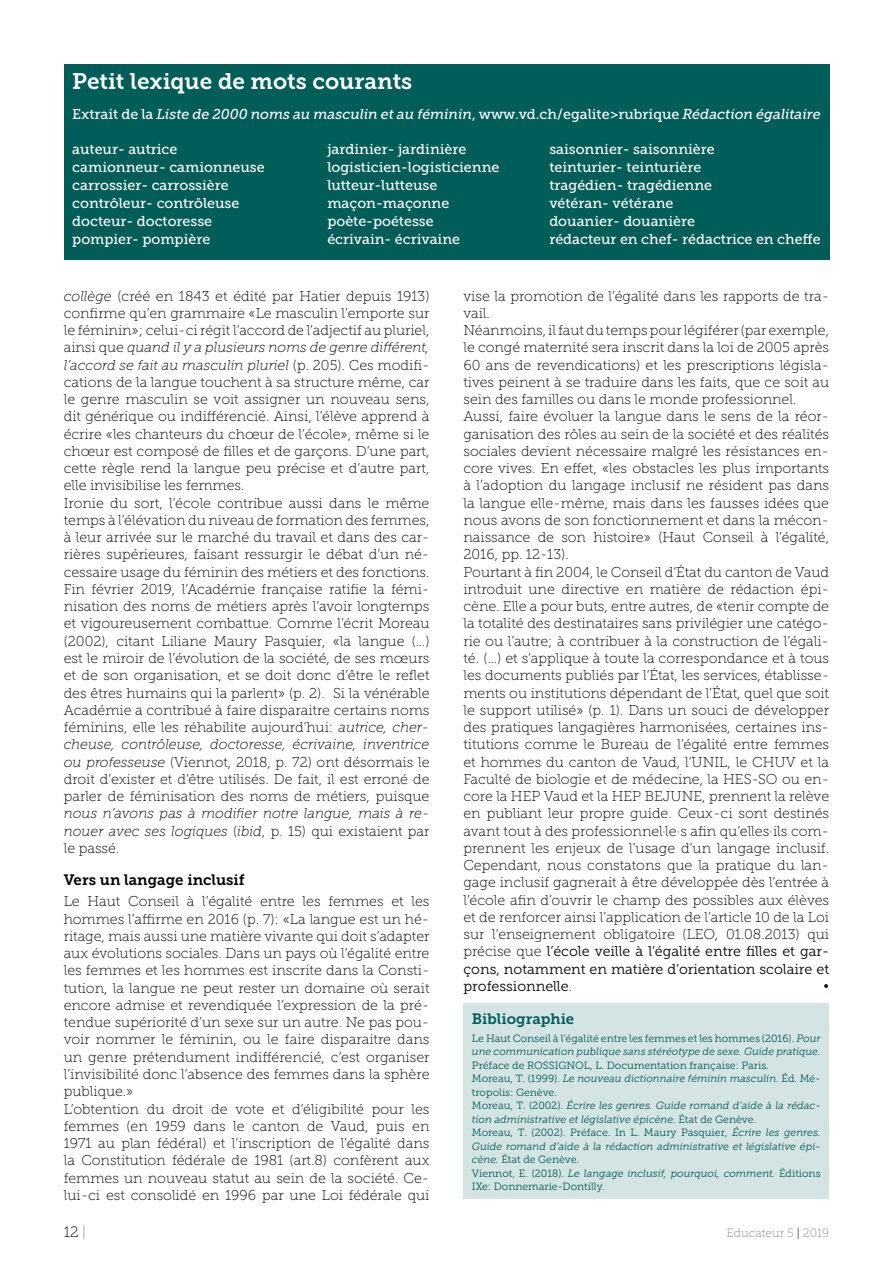
<style>
.page{position:relative;width:893px;height:1263px;background:#fff}
.page>*{position:absolute;margin:0;border:0;box-sizing:border-box;transform-origin:0 0}
.t1{font:22.5px "Museo Slab 700";color:#fff}
.t2{font:15px "Museo Slab 700";color:#000}
.t3{font:15px "Museo Slab 700";color:#005d58}
.t4{font:15px "Museo Slab 100";color:#000}
.t5{font:14.25px/17.2px "Museo Slab 100";color:#000}
.t6{font:14.25px "Museo Slab 500";color:#fff}
.t7{font:14.25px/17.2px "Museo Slab 300";color:#000;text-align:justify}
.t8{font:italic 14.25px/17.2px "Museo Slab 100";color:#000;text-align:justify}
.t9{font:italic 14.25px "Museo Slab 500";color:#fff}
.t10{font:12px "Museo Slab 100";color:#878787}
.t11{font:italic 10.5px/13.5px "Museo Slab 300";color:#005d58}
.s1{font-style:normal}
.s2{font-style:italic}
.s3{font-family:"Museo Slab 100"}
.s4{color:#878787}
.s5{color:#000}
</style>
<div class="page">
<div style="left:64px;top:64px;width:765px;height:195px;background:#005d58"></div>
<div style="left:463px;top:1003px;width:366px;height:196px;background:#d4e3e3"></div>
<h1 class="t1" style="left:72px;top:69px;width:342px">Petit lexique de mots courants</h1>
<p class="t9" style="left:72px;top:106px;width:750px"><span class="s1">Extrait de la</span> Liste de 2000 noms au masculin et au féminin<span class="s1">, www.vd.ch/egalite&gt;rubrique</span> Rédaction égalitaire</p>
<p class="t6" style="left:72px;top:142px;width:107px">auteur- autrice</p>
<p class="t6" style="left:327px;top:142px;width:141px">jardinier- jardinière</p>
<p class="t6" style="left:549px;top:142px;width:167px">saisonnier- saisonnière</p>
<p class="t6" style="left:72px;top:160px;width:194px">camionneur- camionneuse</p>
<p class="t6" style="left:327px;top:160px;width:174px">logisticien-logisticienne</p>
<p class="t6" style="left:549px;top:160px;width:153px">teinturier- teinturière</p>
<p class="t6" style="left:72px;top:178px;width:158px">carrossier- carrossière</p>
<p class="t6" style="left:327px;top:178px;width:111px">lutteur-lutteuse</p>
<p class="t6" style="left:549px;top:178px;width:164px">tragédien- tragédienne</p>
<p class="t6" style="left:72px;top:196px;width:169px">contrôleur- contrôleuse</p>
<p class="t6" style="left:327px;top:196px;width:123px">maçon-maçonne</p>
<p class="t6" style="left:549px;top:196px;width:126px">vétéran- vétérane</p>
<p class="t6" style="left:72px;top:214px;width:141px">docteur- doctoresse</p>
<p class="t6" style="left:327px;top:214px;width:108px">poète-poétesse</p>
<p class="t6" style="left:549px;top:214px;width:147px">douanier- douanière</p>
<p class="t6" style="left:72px;top:232px;width:139px">pompier- pompière</p>
<p class="t6" style="left:327px;top:232px;width:134px">écrivain- écrivaine</p>
<p class="t6" style="left:549px;top:232px;width:273px">rédacteur en chef- rédactrice en cheffe</p>
<p class="t5" style="left:64px;top:287px;width:367px"><span class="s2">collège</span> (créé en 1843 et édité par Hatier depuis 1913) confirme qu’en grammaire «Le masculin l’emporte sur le féminin»; celui-ci régit l’accord de l’adjectif au pluriel, ainsi que <span class="s2">quand il y a plusieurs noms de genre différent, l’accord se fait au masculin pluriel</span> (p. 205). Ces modifi&shy;cations de la langue touchent à sa structure même, car le genre masculin se voit assigner un nouveau sens, dit générique ou indifférencié. Ainsi, l’élève apprend à écrire «les chanteurs du chœur de l’école», même si le chœur est composé de filles et de garçons. D’une part, cette règle rend la langue peu précise et d’autre part, elle invisibilise les femmes.<br>Ironie du sort, l’école contribue aussi dans le même temps à l’élévation du niveau de formation des femmes, à leur arrivée sur le marché du travail et dans des car&shy;rières supérieures, faisant ressurgir le débat d’un né&shy;cessaire usage du féminin des métiers et des fonctions.<br>Fin février 2019, l’Académie française ratifie la fémi&shy;nisation des noms de métiers après l’avoir longtemps et vigoureusement combattue. Comme l’écrit Moreau (2002), citant Liliane Maury Pasquier, «la langue (…) est le miroir de l’évolution de la société, de ses mœurs et de son organisation, et se doit donc d’être le reflet des êtres humains qui la parlent» (p. 2). Si la vénérable Académie a contribué à faire disparaitre certains noms féminins, elle les réhabilite aujourd’hui: <span class="s2">autrice, cher&shy;cheuse, contrôleuse, doctoresse, écrivaine, inventrice ou professeuse</span> (Viennot, 2018, p. 72) ont désormais le droit d’exister et d’être utilisés. De fait, il est erroné de parler de féminisation des noms de métiers, puisque</p>
<p class="t8" style="left:64px;top:805px;width:367px">nous n’avons pas à modifier notre langue, mais à re&shy;nouer avec ses logiques <span class="s1">(</span>ibid<span class="s1">, p. 15) qui existaient par le passé.</span></p>
<p class="t2" style="left:64px;top:871px;width:182px">Vers un langage inclusif</p>
<p class="t5" style="left:64px;top:893px;width:367px">Le Haut Conseil à l’égalité entre les femmes et les hommes l’affirme en 2016 (p. 7): «La langue est un hé&shy;ritage, mais aussi une matière vivante qui doit s’adapter aux évolutions sociales. Dans un pays où l’égalité entre les femmes et les hommes est inscrite dans la Consti&shy;tution, la langue ne peut rester un domaine où serait encore admise et revendiquée l’expression de la pré&shy;tendue supériorité d’un sexe sur un autre. Ne pas pou&shy;voir nommer le féminin, ou le faire disparaitre dans un genre prétendument indifférencié, c’est organiser l’invisibilité donc l’absence des femmes dans la sphère publique.»<br>L’obtention du droit de vote et d’éligibilité pour les femmes (en 1959 dans le canton de Vaud, puis en 1971 au plan fédéral) et l’inscription de l’égalité dans la Constitution fédérale de 1981 (art.8) confèrent aux femmes un nouveau statut au sein de la société. Ce&shy;lui-ci est consolidé en 1996 par une Loi fédérale qui</p>
<p class="t5" style="left:463px;top:287px;width:367px">vise la promotion de l’égalité dans les rapports de tra&shy;vail.<br>Néanmoins, il faut du temps pour légiférer (par exemple, le congé maternité sera inscrit dans la loi de 2005 après 60 ans de revendications) et les prescriptions législa&shy;tives peinent à se traduire dans les faits, que ce soit au sein des familles ou dans le monde professionnel.<br>Aussi, faire évoluer la langue dans le sens de la réor&shy;ganisation des rôles au sein de la société et des réalités sociales devient nécessaire malgré les résistances en&shy;core vives. En effet, «les obstacles les plus importants à l’adoption du langage inclusif ne résident pas dans la langue elle-même, mais dans les fausses idées que nous avons de son fonctionnement et dans la mécon&shy;naissance de son histoire» (Haut Conseil à l’égalité, 2016, pp. 12-13).<br>Pourtant à fin 2004, le Conseil d’État du canton de Vaud introduit une directive en matière de rédaction épi&shy;cène. Elle a pour buts, entre autres, de «tenir compte de la totalité des destinataires sans privilégier une catégo&shy;rie ou l’autre; à contribuer à la construction de l’égali&shy;té. (…) et s’applique à toute la correspondance et à tous les documents publiés par l’État, les services, établisse&shy;ments ou institutions dépendant de l’État, quel que soit le support utilisé» (p. 1). Dans un souci de développer des pratiques langagières harmonisées, certaines ins&shy;titutions comme le Bureau de l’égalité entre femmes et hommes du canton de Vaud, l’UNIL, le CHUV et la Faculté de biologie et de médecine, la HES-SO ou en&shy;core la HEP Vaud et la HEP BEJUNE, prennent la relève en publiant leur propre guide. Ceux-ci sont destinés avant tout à des professionnel·le·s afin qu’elles·ils com&shy;prennent les enjeux de l’usage d’un langage inclusif.<br>Cependant, nous constatons que la pratique du lan&shy;gage inclusif gagnerait à être développée dès l’entrée à l’école afin d’ouvrir le champ des possibles aux élèves et de renforcer ainsi l’application de l’article 10 de la Loi sur l’enseignement obligatoire (LEO, 01.08.2013) qui</p>
<p class="t7" style="left:463px;top:943px;width:367px"><span class="s3">précise que</span> l’école veille à l’égalité entre filles et gar&shy;çons, notamment en matière d’orientation scolaire et professionnelle<span class="s3">.</span></p>
<p class="t5" style="left:824px;top:977px;width:7px">•</p>
<p class="t3" style="left:472px;top:1010px;width:104px">Bibliographie</p>
<p class="t11" style="left:472px;top:1031px;width:350px"><span class="s1">Le Haut Conseil à l’égalité entre les femmes et les hommes (2016).</span> Pour une communication publique sans stéréotype de sexe. Guide pratique.</p>
<p class="t11" style="left:472px;top:1058px;width:350px"><span class="s1">Préface de ROSSIGNOL, L. Documentation française: Paris.<br>Moreau, T. (1999).</span> Le nouveau dictionnaire féminin masculin<span class="s1">. Éd. Mé&shy;tropolis: Genève.<br>Moreau, T. (2002).</span> Écrire les genres. Guide romand d’aide à la rédac&shy;tion administrative et législative épicène. <span class="s1">État de Genève.<br>Moreau, T. (2002). Préface. In L. Maury Pasquier,</span> Écrire les genres.<br>Guide romand d’aide à la rédaction administrative et législative épi&shy;cène. <span class="s1">État de Genève.<br>Viennot, E. (2018).</span> Le langage inclusif, pourquoi, comment. <span class="s1">Éditions IXe: Donnemarie-Dontilly.</span></p>
<p class="t4" style="left:64px;top:1223px;width:24px">12 <span class="s4">|</span></p>
<p class="t10" style="left:727px;top:1226px;width:104px">Educateur 5 <span class="s5">|</span> 2019</p>
</div>
